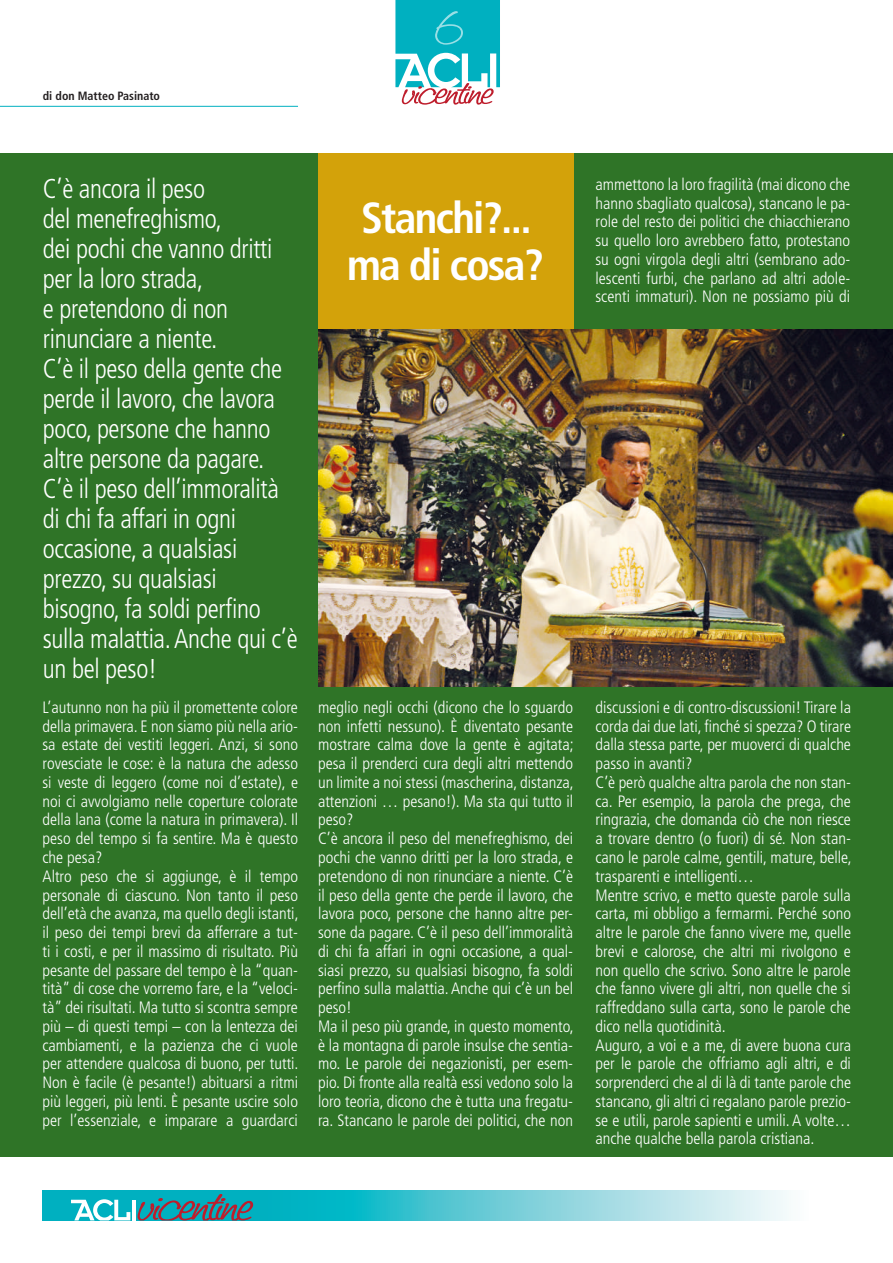
<style>
.page{position:relative;width:893px;height:1263px;background:#fff}
.page>*{position:absolute;margin:0;border:0;box-sizing:border-box;transform-origin:0 0}
.t1{font:700 condensed 43.5px/46.5px "Frutiger LT Std";letter-spacing:-.04em;color:#fff;text-align:center}
.t2{font:300 condensed 27.3px/30px "Frutiger LT Std";letter-spacing:-.015em;color:#fff;scale:.95 1}
.t3{font:300 condensed 16.5px/18.8px "Frutiger LT Std";color:#fff}
.t4{font:700 condensed 12px "Frutiger LT Std";color:#231f20}
</style>
<div class="page">
<svg style="left:43px;top:1191px;width:746px;height:29px;background:#66cdd8"></svg>
<svg style="left:138px;top:1194px;width:115px;height:26px;background:#398392"></svg>
<svg style="left:71px;top:1199px;width:59px;height:21px"></svg>
<hr style="left:132px;top:1200px;width:3px;height:20px;background:#fff">
<div style="left:0;top:153px;width:893px;height:1004px;background:#2f7427"></div>
<svg style="left:395px;top:0;width:105px;height:105px"></svg>
<div style="left:318px;top:153px;width:255px;height:177px;background:#d3a20a"></div>
<hr style="left:0;top:106px;width:298px;height:1px;background:#00b0c0">
<img style="left:318px;top:330px;width:575px;height:357px">
<p class="t4" style="left:43px;top:88px;width:119px">di don Matteo Pasinato</p>
<p class="t2" style="left:43px;top:174px;width:270px">C’è ancora il peso<br>del menefreghismo,<br>dei pochi che vanno dritti per la loro strada,<br>e pretendono di non rinunciare a niente.<br>C’è il peso della gente che perde il lavoro, che lavora poco, persone che hanno altre persone da pagare.<br>C’è il peso dell’immoralità di chi fa affari in ogni occasione, a qualsiasi prezzo, su qualsiasi bisogno, fa soldi perfino sulla malattia. Anche qui c’è un bel peso!</p>
<p class="t3" style="left:43px;top:698px;width:258px">L’autunno non ha più il promettente colore della primavera. E non siamo più nella ario&shy;sa estate dei vestiti leggeri. Anzi, si sono rovesciate le cose: è la natura che adesso si veste di leggero (come noi d’estate), e noi ci avvolgiamo nelle coperture colorate della lana (come la natura in primavera). Il peso del tempo si fa sentire. Ma è questo che pesa?<br>Altro peso che si aggiunge, è il tempo personale di ciascuno. Non tanto il peso dell’età che avanza, ma quello degli istanti, il peso dei tempi brevi da afferrare a tut&shy;ti i costi, e per il massimo di risultato. Più pesante del passare del tempo è la “quan&shy;tità” di cose che vorremo fare, e la “veloci&shy;tà” dei risultati. Ma tutto si scontra sempre più – di questi tempi – con la lentezza dei cambiamenti, e la pazienza che ci vuole per attendere qualcosa di buono, per tutti.<br>Non è facile (è pesante!) abituarsi a ritmi più leggeri, più lenti. È pesante uscire solo per l’essenziale, e imparare a guardarci</p>
<h1 class="t1" style="left:347px;top:195px;width:198px">Stanchi?... ma di cosa?</h1>
<p class="t3" style="left:318px;top:698px;width:257px">meglio negli occhi (dicono che lo sguardo non infetti nessuno). È diventato pesante mostrare calma dove la gente è agitata; pesa il prenderci cura degli altri mettendo un limite a noi stessi (mascherina, distanza, attenzioni … pesano!). Ma sta qui tutto il peso?<br>C’è ancora il peso del menefreghismo, dei pochi che vanno dritti per la loro strada, e pretendono di non rinunciare a niente. C’è il peso della gente che perde il lavoro, che lavora poco, persone che hanno altre per&shy;sone da pagare. C’è il peso dell’immoralità di chi fa affari in ogni occasione, a qual&shy;siasi prezzo, su qualsiasi bisogno, fa soldi perfino sulla malattia. Anche qui c’è un bel peso!<br>Ma il peso più grande, in questo momento, è la montagna di parole insulse che sentia&shy;mo. Le parole dei negazionisti, per esem&shy;pio. Di fronte alla realtà essi vedono solo la loro teoria, dicono che è tutta una fregatu&shy;ra. Stancano le parole dei politici, che non</p>
<p class="t3" style="left:595px;top:175px;width:256px;text-align:justify">ammettono la loro fragilità (mai dicono che hanno sbagliato qualcosa), stancano le pa&shy;role del resto dei politici che chiacchierano su quello loro avrebbero fatto, protestano su ogni virgola degli altri (sembrano ado&shy;lescenti furbi, che parlano ad altri adole&shy;scenti immaturi). Non ne possiamo più di</p>
<p class="t3" style="left:595px;top:698px;width:258px">discussioni e di contro-discussioni! Tirare la corda dai due lati, finché si spezza? O tirare dalla stessa parte, per muoverci di qualche passo in avanti?<br>C’è però qualche altra parola che non stan&shy;ca. Per esempio, la parola che prega, che ringrazia, che domanda ciò che non riesce a trovare dentro (o fuori) di sé. Non stan&shy;cano le parole calme, gentili, mature, belle, trasparenti e intelligenti…<br>Mentre scrivo, e metto queste parole sulla carta, mi obbligo a fermarmi. Perché sono altre le parole che fanno vivere me, quelle brevi e calorose, che altri mi rivolgono e non quello che scrivo. Sono altre le parole che fanno vivere gli altri, non quelle che si raffreddano sulla carta, sono le parole che dico nella quotidinità.<br>Auguro, a voi e a me, di avere buona cura per le parole che offriamo agli altri, e di sorprenderci che al di là di tante parole che stancano, gli altri ci regalano parole prezio&shy;se e utili, parole sapienti e umili. A volte… anche qualche bella parola cristiana.</p>
</div>
